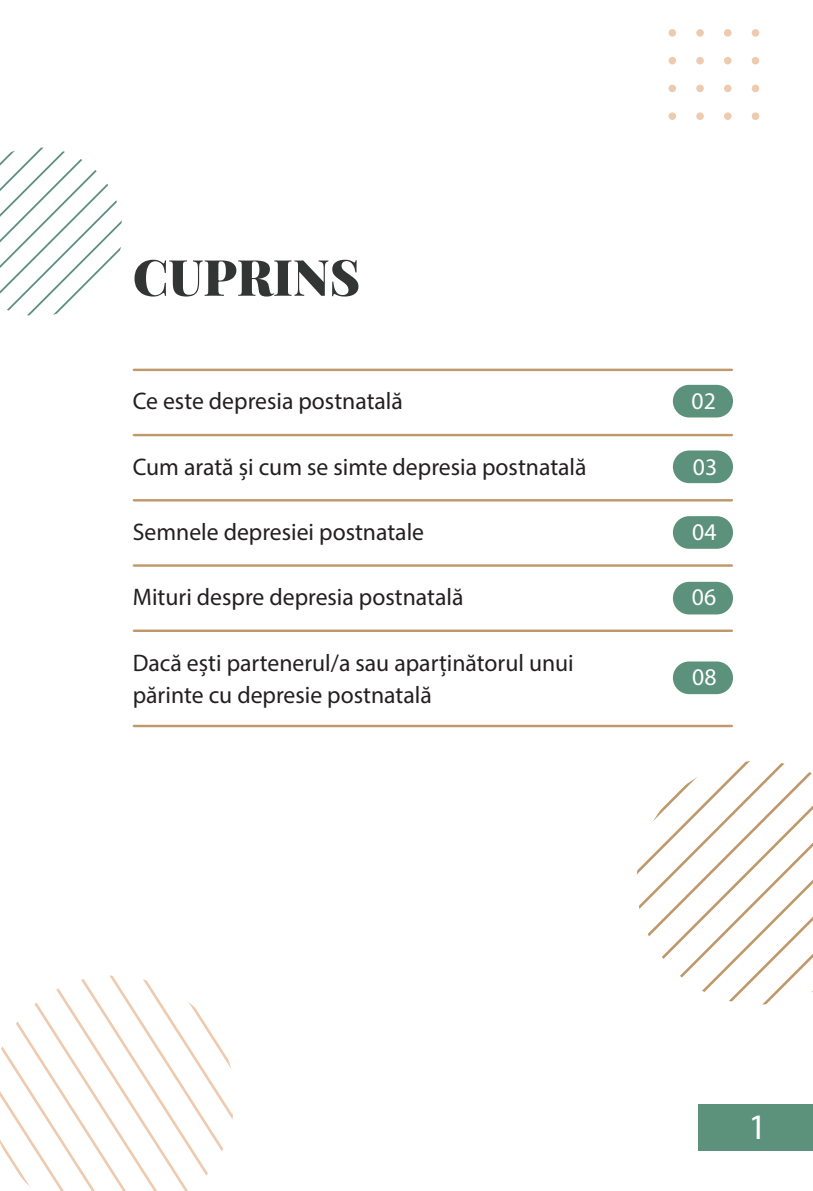
<style>
.page{position:relative;width:813px;height:1191px;background:#fff}
.page>*{position:absolute;margin:0;border:0;box-sizing:border-box;transform-origin:0 0}
.t1{font:900 50px "Playfair Display";color:#333434}
.t2{font:36px "Myriad Pro";color:#fff}
.t3{font:24px/32px "Myriad Pro";color:#231f20}
.t4{font:24px "Myriad Pro";color:#fff}
</style>
<div class="page">
<svg style="left:693px;top:762px;width:119px;height:18px"></svg>
<svg style="left:636px;top:780px;width:176px;height:225px"></svg>
<svg style="left:12px;top:1021px;width:22px;height:167px"></svg>
<svg style="left:34px;top:1002px;width:22px;height:181px"></svg>
<svg style="left:56px;top:988px;width:22px;height:203px"></svg>
<svg style="left:78px;top:975px;width:155px;height:216px"></svg>
<svg style="left:0;top:147px;width:122px;height:169px"></svg>
<div style="left:668px;top:29px;width:8px;height:8px;background:#eecaaf;border-radius:50%"></div>
<div style="left:696px;top:29px;width:7px;height:8px;background:#eecaaf;border-radius:50%"></div>
<div style="left:723px;top:29px;width:8px;height:8px;background:#eecaaf;border-radius:50%"></div>
<div style="left:751px;top:29px;width:8px;height:8px;background:#eecaaf;border-radius:50%"></div>
<div style="left:668px;top:57px;width:8px;height:7px;background:#eecaaf;border-radius:50%"></div>
<div style="left:696px;top:57px;width:7px;height:7px;background:#eecaaf;border-radius:50%"></div>
<div style="left:723px;top:57px;width:8px;height:7px;background:#eecaaf;border-radius:50%"></div>
<div style="left:751px;top:57px;width:8px;height:7px;background:#eecaaf;border-radius:50%"></div>
<div style="left:668px;top:85px;width:8px;height:7px;background:#eecaaf;border-radius:50%"></div>
<div style="left:696px;top:85px;width:7px;height:7px;background:#eecaaf;border-radius:50%"></div>
<div style="left:723px;top:85px;width:8px;height:7px;background:#eecaaf;border-radius:50%"></div>
<div style="left:751px;top:85px;width:8px;height:7px;background:#eecaaf;border-radius:50%"></div>
<div style="left:668px;top:112px;width:8px;height:8px;background:#eecaaf;border-radius:50%"></div>
<div style="left:696px;top:112px;width:7px;height:8px;background:#eecaaf;border-radius:50%"></div>
<div style="left:723px;top:112px;width:8px;height:8px;background:#eecaaf;border-radius:50%"></div>
<div style="left:751px;top:112px;width:8px;height:8px;background:#eecaaf;border-radius:50%"></div>
<div style="left:698px;top:1104px;width:114px;height:46px;background:#5c917c"></div>
<div style="left:672px;top:385px;width:60px;height:32px;background:#5c917c;border-radius:16px"></div>
<div style="left:672px;top:450px;width:60px;height:33px;background:#5c917c;border-radius:16px"></div>
<div style="left:672px;top:516px;width:60px;height:33px;background:#5c917c;border-radius:16px"></div>
<div style="left:672px;top:582px;width:60px;height:32px;background:#5c917c;border-radius:16px"></div>
<div style="left:672px;top:661px;width:60px;height:33px;background:#5c917c;border-radius:16px"></div>
<hr style="left:133px;top:368px;width:599px;height:3px;background:#bf996b">
<hr style="left:133px;top:434px;width:599px;height:2px;background:#bf996b">
<hr style="left:133px;top:499px;width:599px;height:2px;background:#bf996b">
<hr style="left:133px;top:564px;width:599px;height:3px;background:#bf996b">
<hr style="left:133px;top:629px;width:599px;height:3px;background:#bf996b">
<hr style="left:133px;top:725px;width:599px;height:2px;background:#bf996b">
<h1 class="t1" style="left:133px;top:238px;width:229px">CUPRINS</h1>
<p class="t3" style="left:133px;top:385px;width:272px">Ce este depresia postnatală</p>
<p class="t3" style="left:133px;top:450px;width:455px">Cum arată și cum se simte depresia postnatală</p>
<p class="t3" style="left:133px;top:515px;width:293px">Semnele depresiei postnatale</p>
<p class="t3" style="left:133px;top:581px;width:332px">Mituri despre depresia postnatală</p>
<p class="t3" style="left:133px;top:646px;width:442px">Dacă ești partenerul/a sau aparținătorul unui părinte cu depresie postnatală</p>
<p class="t4" style="left:691px;top:386px;width:26px">02</p>
<p class="t4" style="left:692px;top:452px;width:26px">03</p>
<p class="t4" style="left:692px;top:517px;width:26px">04</p>
<p class="t4" style="left:691px;top:582px;width:26px">06</p>
<p class="t4" style="left:692px;top:662px;width:26px">08</p>
<h2 class="t2" style="left:748px;top:1105px;width:20px">1</h2>
</div>
